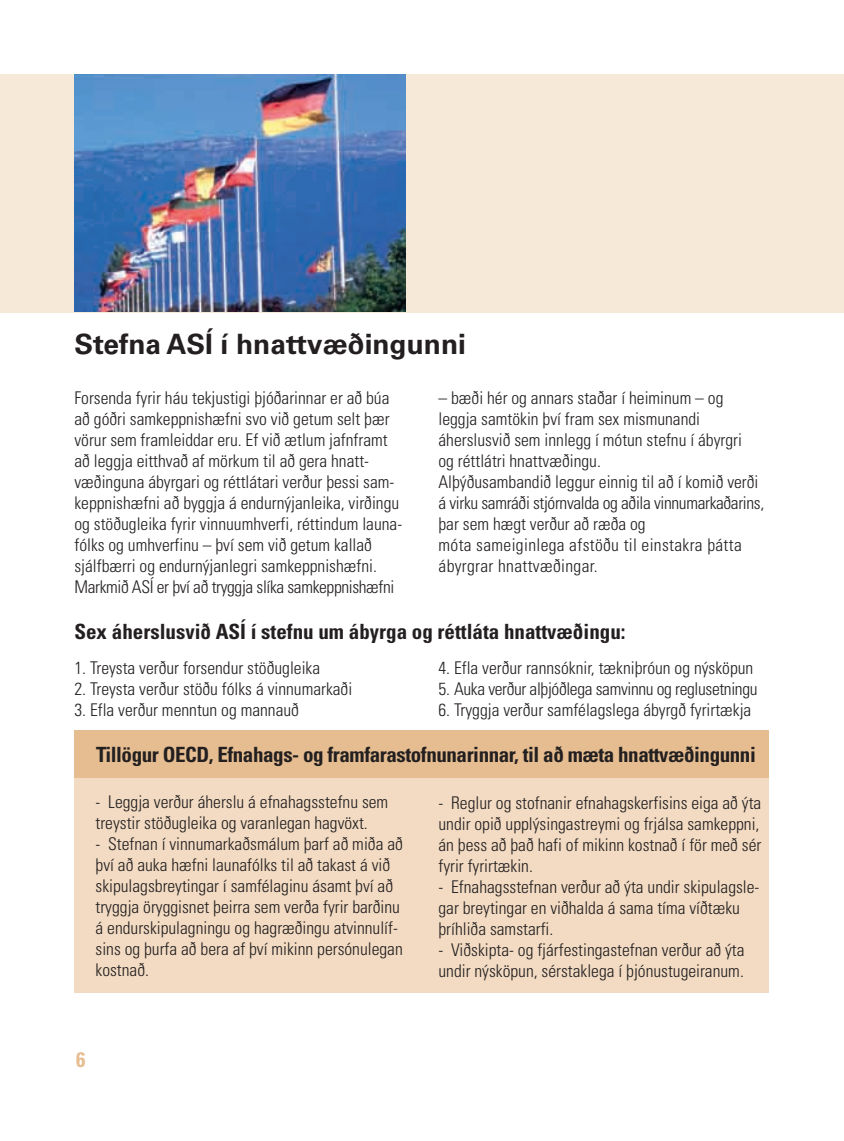
<style>
.page{position:relative;width:844px;height:1141px;background:#fff}
.page>*{position:absolute;margin:0;border:0;box-sizing:border-box;transform-origin:0 0}
.t1{font:700 28px "Univers";color:#231f20}
.t2{font:700 condensed 21px "Univers";letter-spacing:-.02em;color:#231f20}
.t3{font:700 condensed 21px "Univers";color:#231f20}
.t4{font:700 condensed 21px "Univers";color:#e5bd90}
.t5{font:300 condensed 17.5px/21px "Univers";color:#231f20}
.t6{font:300 condensed 17.5px "Univers";letter-spacing:-.02em;color:#231f20}
</style>
<div class="page">
<div style="left:74px;top:775px;width:694px;height:218px;background:#f2dbc2"></div>
<div style="left:74px;top:731px;width:694px;height:47px;background:#e5bd90"></div>
<div style="left:0;top:74px;width:843px;height:239px;background:#f7e9d7"></div>
<img style="left:74px;top:74px;width:332px;height:238px">
<h1 class="t1" style="left:74px;top:327px;width:393px">Stefna ASÍ í hnattvæðingunni</h1>
<p class="t5" style="left:74px;top:388px;width:329px">Forsenda fyrir háu tekjustigi þjóðarinnar er að búa að góðri samkeppnishæfni svo við getum selt þær vörur sem framleiddar eru. Ef við ætlum jafnframt að leggja eitthvað af mörkum til að gera hnatt&shy;væðinguna ábyrgari og réttlátari verður þessi sam&shy;keppnishæfni að byggja á endurnýjanleika, virðingu og stöðugleika fyrir vinnuumhverfi, réttindum launa&shy;fólks og umhverfinu – því sem við getum kallað sjálfbærri og endurnýjanlegri samkeppnishæfni.<br>Markmið ASÍ er því að tryggja slíka samkeppnishæfni</p>
<p class="t5" style="left:438px;top:387px;width:327px">– bæði hér og annars staðar í heiminum – og leggja samtökin því fram sex mismunandi áherslusvið sem innlegg í mótun stefnu í ábyrgri<br>og réttlátri hnattvæðingu.<br>Alþýðusambandið leggur einnig til að í komið verði á virku samráði stjórnvalda og aðila vinnumarkaðarins, þar sem hægt verður að ræða og<br>móta sameiginlega afstöðu til einstakra þátta ábyrgrar hnattvæðingar.</p>
<p class="t3" style="left:74px;top:618px;width:552px">Sex áherslusvið ASÍ í stefnu um ábyrga og réttláta hnattvæðingu:</p>
<p class="t5" style="left:74px;top:657px;width:247px">1. Treysta verður forsendur stöðugleika</p>
<p class="t5" style="left:74px;top:678px;width:279px">2. Treysta verður stöðu fólks á vinnumarkaði</p>
<p class="t5" style="left:74px;top:699px;width:226px">3. Efla verður menntun og mannauð</p>
<p class="t5" style="left:438px;top:657px;width:316px">4. Efla verður rannsóknir, tækniþróun og nýsköpun</p>
<p class="t6" style="left:438px;top:678px;width:320px">5. Auka verður alþjóðlega samvinnu og reglusetningu</p>
<p class="t5" style="left:438px;top:699px;width:314px">6. Tryggja verður samfélagslega ábyrgð fyrirtækja</p>
<p class="t2" style="left:96px;top:742px;width:661px">Tillögur OECD, Efnahags- og framfarastofnunarinnar, til að mæta hnattvæðingunni</p>
<p class="t5" style="left:95px;top:791px;width:294px">- Leggja verður áherslu á efnahagsstefnu sem treystir stöðugleika og varanlegan hagvöxt.</p>
<p class="t5" style="left:95px;top:833px;width:309px">- Stefnan í vinnumarkaðsmálum þarf að miða að því að auka hæfni launafólks til að takast á við skipulagsbreytingar í samfélaginu ásamt því að tryggja öryggisnet þeirra sem verða fyrir barðinu á endurskipulagningu og hagræðingu atvinnulíf&shy;sins og þurfa að bera af því mikinn persónulegan kostnað.</p>
<p class="t4" style="left:76px;top:1046px;width:11px">6</p>
<p class="t5" style="left:438px;top:792px;width:324px;text-align:justify">- Reglur og stofnanir efnahagskerfisins eiga að ýta undir opið upplýsingastreymi og frjálsa samkeppni, án þess að það hafi of mikinn kostnað í för með sér fyrir fyrirtækin.</p>
<p class="t5" style="left:438px;top:876px;width:322px">- Efnahagsstefnan verður að ýta undir skipulagsle&shy;gar breytingar en viðhalda á sama tíma víðtæku þríhliða samstarfi.</p>
<p class="t5" style="left:438px;top:939px;width:307px">- Viðskipta- og fjárfestingastefnan verður að ýta undir nýsköpun, sérstaklega í þjónustugeiranum.</p>
</div>
